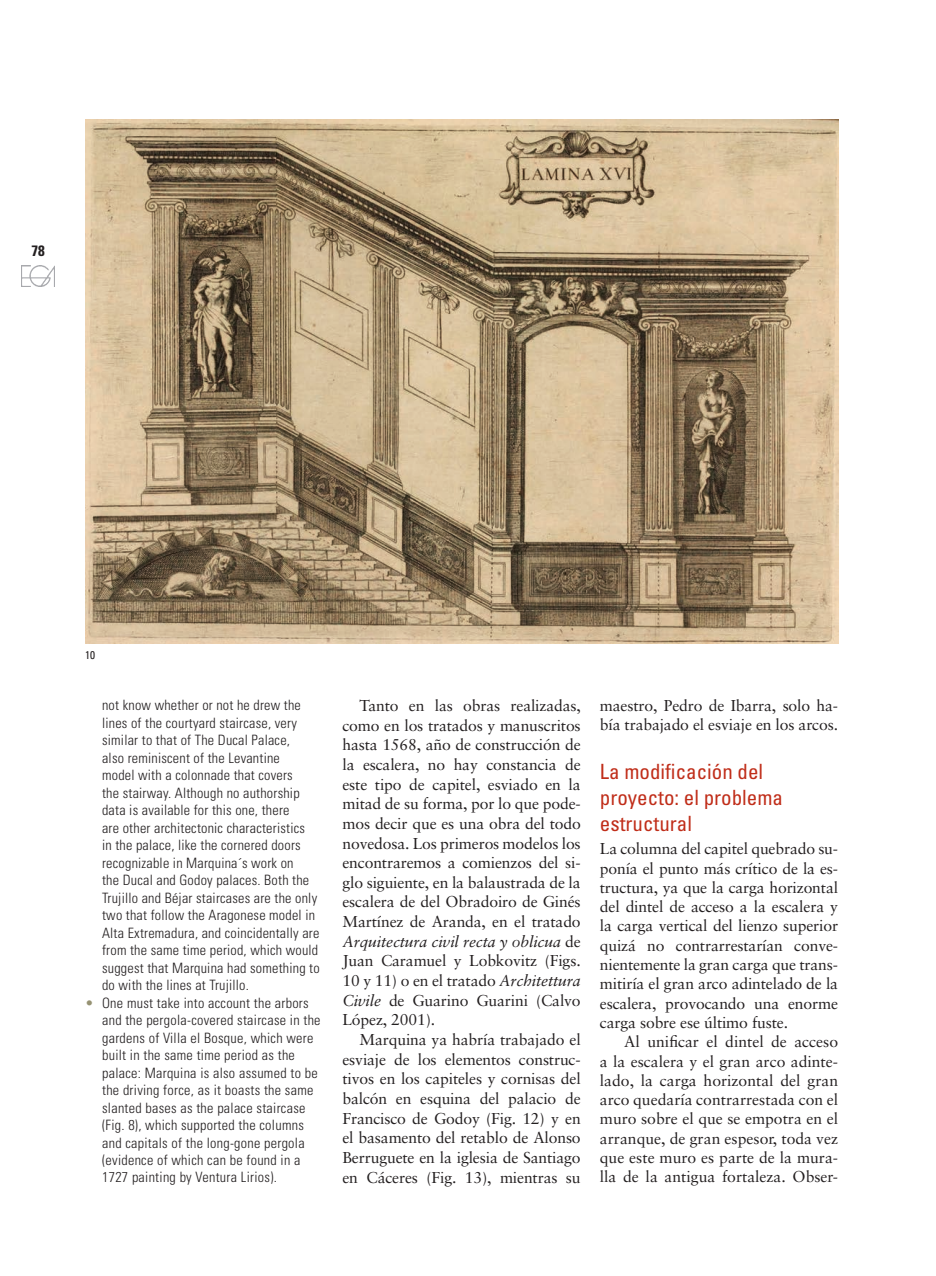
<style>
.page{position:relative;width:936px;height:1276px;background:#fff}
.page>*{position:absolute;margin:0;border:0;box-sizing:border-box;transform-origin:0 0}
.TITULAR_1_CAST{font:condensed 21px/25.7px "Univers";color:#c02d19}
.t1{font:15.75px/19.6px "Sabon";letter-spacing:-.01em;color:#231f20;text-align:justify}
.t2{font:700 condensed 15px "Univers";color:#231f20}
.t3{font:300 condensed 14.25px/17.5px "Univers";letter-spacing:.015em;color:#231f20}
.PIES_DE_FOTO_INGLES{font:condensed 11.25px "Univers";color:#231f20}
.s1{color:#969273}
.s2{font-style:italic}
</style>
<div class="page">
<img style="left:22px;top:265px;width:33px;height:21px">
<img style="left:85px;top:119px;width:753px;height:524px">
<p class="t2" style="left:32px;top:242px;width:15px">78</p>
<p class="PIES_DE_FOTO_INGLES" style="left:85px;top:648px;width:11px">10</p>
<p class="t3" style="left:102px;top:696px;width:219px">not know whether or not he drew the lines of the courtyard staircase, very similar to that of The Ducal Palace,<br>also reminiscent of the Levantine<br>model with a colonnade that covers<br>the stairway. Although no authorship data is available for this one, there<br>are other architectonic characteristics<br>in the palace, like the cornered doors recognizable in Marquina´s work on<br>the Ducal and Godoy palaces. Both the Trujillo and Béjar staircases are the only two that follow the Aragonese model in Alta Extremadura, and coincidentally are from the same time period, which would suggest that Marquina had something to do with the lines at Trujillo.</p>
<p class="t3" style="left:102px;top:993px;width:220px;text-indent:-17px"><span class="s1">•</span> One must take into account the arbors and the pergola-covered staircase in the gardens of Villa el Bosque, which were built in the same time period as the palace: Marquina is also assumed to be the driving force, as it boasts the same slanted bases as the palace staircase (Fig. 8), which supported the columns and capitals of the long-gone pergola (evidence of which can be found in a 1727 painting by Ventura Lirios).</p>
<p class="t1" style="left:342px;top:695px;width:240px;text-indent:17px">Tanto en las obras realizadas, como en los tratados y manuscritos hasta 1568, año de construcción de la escalera, no hay constancia de este tipo de capitel, esviado en la mitad de su forma, por lo que pode&shy;mos decir que es una obra del todo novedosa. Los primeros modelos los encontraremos a comienzos del si&shy;glo siguiente, en la balaustrada de la escalera de del Obradoiro de Ginés Martínez de Aranda, en el tratado <span class="s2">Arquitectura civil recta y oblicua</span> de Juan Caramuel y Lobkovitz (Figs.<br>10 y 11) o en el tratado <span class="s2">Architettura Civile</span> de Guarino Guarini (Calvo López, 2001).</p>
<p class="t1" style="left:342px;top:1029px;width:240px;text-indent:17px">Marquina ya habría trabajado el esviaje de los elementos construc&shy;tivos en los capiteles y cornisas del balcón en esquina del palacio de Francisco de Godoy (Fig. 12) y en el basamento del retablo de Alonso Berruguete en la iglesia de Santiago en Cáceres (Fig. 13), mientras su</p>
<p class="t1" style="left:600px;top:696px;width:240px">maestro, Pedro de Ibarra, solo ha&shy;bía trabajado el esviaje en los arcos.</p>
<p class="TITULAR_1_CAST" style="left:600px;top:759px;width:185px">La modificación del proyecto: el problema estructural</p>
<p class="t1" style="left:600px;top:839px;width:240px">La columna del capitel quebrado su&shy;ponía el punto más crítico de la es&shy;tructura, ya que la carga horizontal del dintel de acceso a la escalera y la carga vertical del lienzo superior quizá no contrarrestarían conve&shy;nientemente la gran carga que trans&shy;mitiría el gran arco adintelado de la escalera, provocando una enorme carga sobre ese último fuste.</p>
<p class="t1" style="left:600px;top:1032px;width:240px;text-indent:24px">Al unificar el dintel de acceso a la escalera y el gran arco adinte&shy;lado, la carga horizontal del gran arco quedaría contrarrestada con el muro sobre el que se empotra en el arranque, de gran espesor, toda vez que este muro es parte de la mura&shy;lla de la antigua fortaleza. Obser-</p>
</div>
